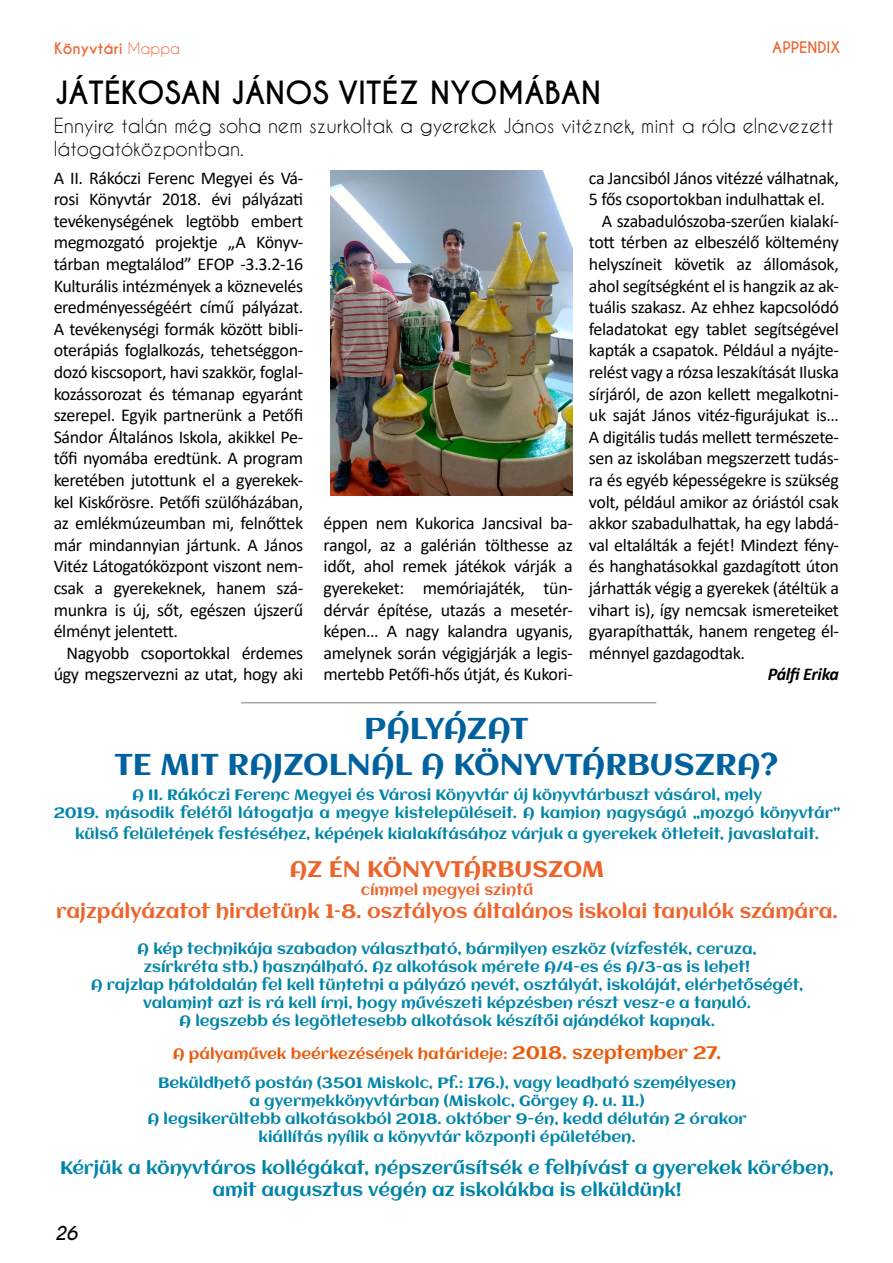
<style>
.page{position:relative;width:893px;height:1263px;background:#fff}
.page>*{position:absolute;margin:0;border:0;box-sizing:border-box;transform-origin:0 0}
.t1{font:30px/36px "Aclonica";color:#00619f;text-align:center}
.t2{font:700 30px "Caviar Dreams";color:#000}
.t3{font:22.5px "Aclonica";color:#ec652c}
.t4{font:19.5px/23.4px "Caviar Dreams";color:#000}
.t5{font:19.5px "Aclonica";color:#ec652c}
.t6{font:18px/21.6px "Calibri";letter-spacing:-.02em;color:#000;text-align:justify}
.t7{font:18px/21.6px "Aclonica";color:#0085a9;text-align:center}
.t8{font:italic 700 18px "Calibri";letter-spacing:-.02em;color:#000}
.t9{font:italic 700 18px "Caviar Dreams";color:#000}
.t10{font:15px/18px "Aclonica";color:#0085a9;text-align:center}
.t11{font:700 15px "Caviar Dreams";color:#ec6835}
.t12{font:15px "Aclonica";color:#ec652c}
.s1{font-weight:400}
.s2{color:#ea5b0b}
.s3{font-size:18px;color:#ea5b0b}
</style>
<div class="page">
<img style="left:330px;top:170px;width:243px;height:325px">
<hr style="left:241px;top:702px;width:415px;height:1px;background:#a6a5a5">
<p class="t11" style="left:772px;top:38px;width:70px">APPENDIX</p>
<p class="t11" style="left:54px;top:39px;width:128px">KÖNYVTÁRI <span class="s1">Mappa</span></p>
<h1 class="t2" style="left:55px;top:75px;width:548px">JÁTÉKOSAN JÁNOS VITÉZ NYOMÁBAN</h1>
<p class="t4" style="left:54px;top:113px;width:781px">Ennyire talán még soha nem szurkoltak a gyerekek János vitéznek, mint a róla elnevezett látogatóközpontban.</p>
<p class="t6" style="left:54px;top:166px;width:251px">A II. Rákóczi Ferenc Megyei és Vá&shy;rosi Könyvtár 2018. évi pályázati tevékenységének legtöbb embert megmozgató projektje „A Könyv&shy;tárban megtalálod” EFOP -3.3.2-16<br>Kulturális intézmények a köznevelés eredményességéért című pályázat.<br>A tevékenységi formák között bibli&shy;oterápiás foglalkozás, tehetséggon&shy;dozó kiscsoport, havi szakkör, foglal&shy;kozássorozat és témanap egyaránt szerepel. Egyik partnerünk a Petőfi Sándor Általános Iskola, akikkel Pe&shy;tőfi nyomába eredtünk. A program keretében jutottunk el a gyerekek&shy;kel Kiskőrösre. Petőfi szülőházában, az emlékmúzeumban mi, felnőttek már mindannyian jártunk. A János Vitéz Látogatóközpont viszont nem&shy;csak a gyerekeknek, hanem szá&shy;munkra is új, sőt, egészen újszerű élményt jelentett.</p>
<p class="t6" style="left:54px;top:642px;width:251px;text-align:right">Nagyobb csoportokkal érdemes úgy megszervezni az utat, hogy aki</p>
<p class="t6" style="left:589px;top:166px;width:251px">ca Jancsiból János vitézzé válhatnak,</p>
<p class="t6" style="left:589px;top:188px;width:238px">5 fős csoportokban indulhattak el.</p>
<p class="t6" style="left:602px;top:210px;width:239px">A szabadulószoba-szerűen kialakí-</p>
<p class="t6" style="left:589px;top:231px;width:252px">tott térben az elbeszélő költemény</p>
<p class="t6" style="left:589px;top:253px;width:251px">helyszíneit követik az állomások,</p>
<p class="t6" style="left:589px;top:274px;width:252px">ahol segítségként el is hangzik az ak-</p>
<p class="t6" style="left:589px;top:296px;width:251px">tuális szakasz. Az ehhez kapcsolódó</p>
<p class="t6" style="left:589px;top:318px;width:252px">feladatokat egy tablet segítségével</p>
<p class="t6" style="left:589px;top:339px;width:251px">kapták a csapatok. Például a nyájte-</p>
<p class="t6" style="left:589px;top:361px;width:252px">relést vagy a rózsa leszakítását Iluska</p>
<p class="t6" style="left:589px;top:382px;width:251px">sírjáról, de azon kellett megalkotni-</p>
<p class="t6" style="left:589px;top:404px;width:251px">uk saját János vitéz-figurájukat is…</p>
<p class="t6" style="left:589px;top:426px;width:251px">A digitális tudás mellett természete-</p>
<p class="t6" style="left:589px;top:447px;width:251px">sen az iskolában megszerzett tudás-</p>
<p class="t6" style="left:589px;top:469px;width:252px">ra és egyéb képességekre is szükség</p>
<p class="t6" style="left:589px;top:490px;width:251px">volt, például amikor az óriástól csak</p>
<p class="t6" style="left:589px;top:512px;width:251px">akkor szabadulhattak, ha egy labdá-</p>
<p class="t6" style="left:589px;top:534px;width:251px">val eltalálták a fejét! Mindezt fény-</p>
<p class="t6" style="left:589px;top:555px;width:251px">és hanghatásokkal gazdagított úton</p>
<p class="t6" style="left:589px;top:577px;width:252px">járhatták végig a gyerekek (átéltük a</p>
<p class="t6" style="left:589px;top:598px;width:252px">vihart is), így nemcsak ismereteiket</p>
<p class="t6" style="left:589px;top:620px;width:252px">gyarapíthatták, hanem rengeteg él-</p>
<p class="t6" style="left:589px;top:642px;width:158px">ménnyel gazdagodtak.</p>
<p class="t8" style="left:768px;top:662px;width:73px">Pálfi Erika</p>
<p class="t6" style="left:324px;top:512px;width:251px">éppen nem Kukorica Jancsival ba&shy;rangol, az a galérián tölthesse az időt, ahol remek játékok várják a gyerekeket: memóriajáték, tün&shy;dérvár építése, utazás a mesetér&shy;képen… A nagy kalandra ugyanis, amelynek során végigjárják a legis&shy;mertebb Petőfi-hős útját, és Kukori-</p>
<h1 class="t1" style="left:114px;top:710px;width:665px">Pályázat<br>Te mit rajzolnál a könyvtárbuszra?</h1>
<p class="t10" style="left:54px;top:785px;width:788px">A II . Rákóczi Ferenc Megyei és Városi Könyvtár új könyvtárbuszt vásárol, mely<br>2019. második felétől látogatja a megye kistelepüléseit. A kamion nagyságú „mozgó könyvtár”</p>
<p class="t10" style="left:75px;top:824px;width:745px">külső felületének festéséhez, képének kialakításához várjuk a gyerekek ötleteit, javaslatait.</p>
<p class="t3" style="left:290px;top:853px;width:316px">Az én könyvtárbuszom</p>
<p class="t12" style="left:361px;top:879px;width:174px">címmel megyei szintű</p>
<p class="t5" style="left:56px;top:898px;width:783px">rajzpályázatot hirdetünk 1–8. osztályos általános iskolai tanulók számára.</p>
<p class="t10" style="left:91px;top:940px;width:714px">A kép technikája szabadon választható, bármilyen eszköz (vízfesték, ceruza,<br>zsírkréta stb.) használható. Az alkotások mérete A/4-es és A/3-as is lehet!<br>A rajzlap hátoldalán fel kell tüntetni a pályázó nevét, osztályát, iskoláját, elérhetőségét, valamint azt is rá kell írni, hogy művészeti képzésben részt vesz-e a tanuló.<br>A legszebb és legötletesebb alkotások készítői ajándékot kapnak.</p>
<p class="t10" style="left:158px;top:1039px;width:579px;line-height:28.8px"><span class="s2">A pályaművek beérkezésének határideje:</span> <span class="s3">2018. szeptember 27.<br></span>Beküldhető postán (3501 Miskolc, Pf.: 176.), vagy leadható személyesen</p>
<p class="t10" style="left:147px;top:1091px;width:601px">a gyermekkönyvtárban (Miskolc, Görgey A. u. 11.)<br>A legsikerültebb alkotásokból 2018. október 9-én, kedd délután 2 órakor kiállítás nyílik a könyvtár központi épületében.</p>
<p class="t7" style="left:60px;top:1156px;width:775px">Kérjük a könyvtáros kollégákat, népszerűsítsék e felhívást a gyerekek körében, amit augusztus végén az iskolákba is elküldünk!</p>
<p class="t9" style="left:55px;top:1222px;width:24px">26</p>
</div>
